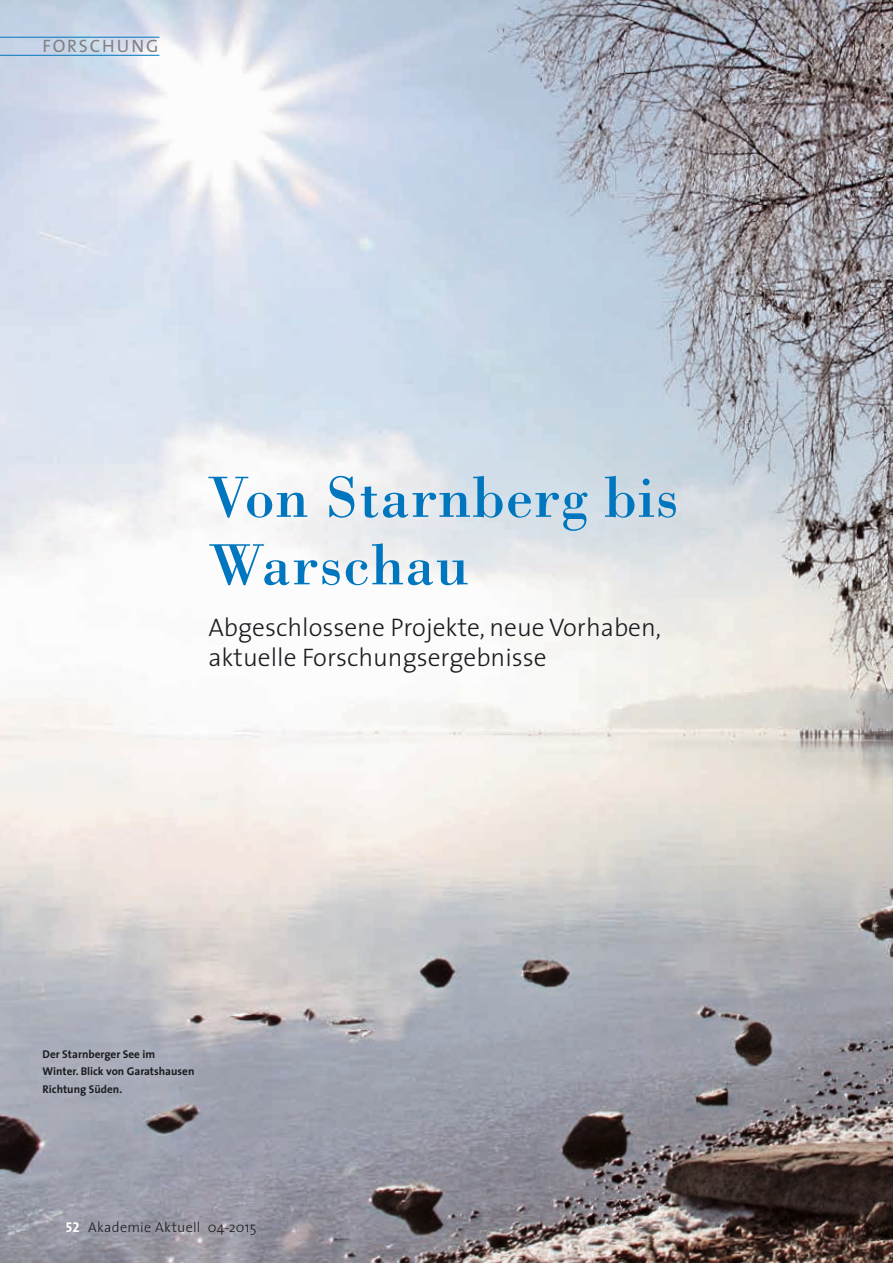
<style>
.page{position:relative;width:893px;height:1263px;background:#fff}
.page>*{position:absolute;margin:0;border:0;box-sizing:border-box;transform-origin:0 0}
.t1{font:60px/67.5px "Bodoni";letter-spacing:.01em;color:#0076be}
.t2{font:300 25.5px/30px "The Sans";color:#1b1c20}
.t3{font:18px "The Sans";letter-spacing:.1em;color:#818084}
.t4{font:300 14.25px "The Sans";letter-spacing:.02em;color:#1b1c20}
.t5{font:700 11.25px/17.4px "The Sans";color:#1b1c20}
.s1{font-family:"The Sans Bold Caps";font-weight:400;color:#fff}
</style>
<div class="page">
<img style="left:0;top:0;width:893px;height:1263px">
<hr style="left:0;top:55px;width:159px;height:1px;background:#0076be">
<hr style="left:0;top:37px;width:159px;height:1px;background:#0076be">
<p class="t3" style="left:43px;top:31px;width:117px">FORSCHUNG</p>
<h1 class="t1" style="left:208px;top:462px;width:472px">Von Starnberg bis<br>Warschau</h1>
<p class="t2" style="left:208px;top:611px;width:454px">Abgeschlossene Projekte, neue Vorhaben, aktuelle Forschungsergebnisse</p>
<p class="t5" style="left:43px;top:1045px;width:153px">Der Starnberger See im<br>Winter. Blick von Garatshausen<br>Richtung Süden.</p>
<p class="t4" style="left:66px;top:1215px;width:192px"><span class="s1">52</span> Akademie Aktuell 04-2015</p>
</div>
